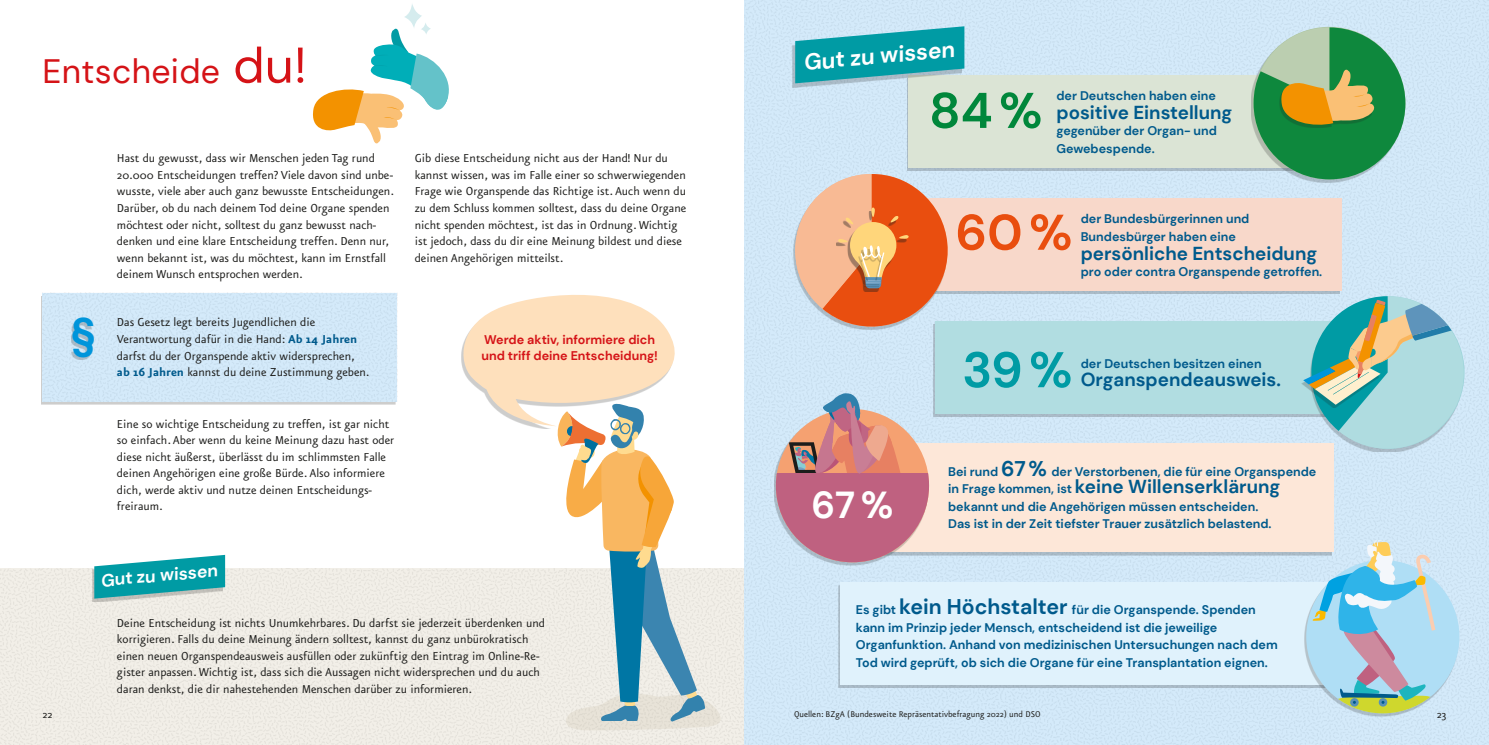
<style>
.page{position:relative;width:1489px;height:745px;background:#fff}
.page>*{position:absolute;margin:0;border:0;box-sizing:border-box;transform-origin:0 0}
.Subhead_türkis{font:700 50px "DM Sans";color:#e94e0f}
.Subhead_türkis-2{font:700 50px "DM Sans";color:#00873b}
.Subhead_türkis-3{font:700 50px "DM Sans";color:#009ba4}
.Subhead_türkis-4{font:700 41.12px "DM Sans";color:#0095db}
.Headline_1_Neu{font:700 37.5px "DM Sans";color:#fff}
.Headline_1_Neu-2{font:33.75px "DM Sans";letter-spacing:.01em;color:#d51317}
.Headl_schräg{font:700 22.62px "DM Sans";color:#fff}
.Subhead_türkis-5{font:700 18.75px "DM Sans";color:#005a8c}
.Headl_schräg-2{font:700 17.5px "DM Sans";color:#fff}
.Copy_neu{font:13.75px/16.5px "Eureka Sans";color:#1d1d1b}
.Subhead_12_bold_4{font:13.75px/16.5px "Eureka Sans";color:#1d1d1b}
.Subhead_türkis-6{font:700 12.5px/17.5px "DM Sans";color:#005a8c}
.Subhead_türkis-7{font:700 12.5px/16.6px "DM Sans";color:#d51317}
.Paginierung{font:12.5px "Eureka Sans";color:#1d1d1b}
.quelle{font:10px "Eureka Sans";color:#1d1d1b}
.s1{font-size:50px}
.s2{font-weight:700;color:#005a8c}
.s3{font-size:21.25px}
.s4{font-size:12.5px}
</style>
<div class="page">
<img style="left:0;top:568px;width:744px;height:176px">
<div style="left:744px;top:0;width:744px;height:744px;background:#d2e8f8"></div>
<div style="left:878px;top:446px;width:453px;height:109px;background:#1d1d1b;opacity:.22"></div>
<div style="left:879px;top:443px;width:454px;height:108px;background:#fde7d8"></div>
<div style="left:933px;top:323px;width:421px;height:93px;background:#1d1d1b;opacity:.22"></div>
<div style="left:935px;top:320px;width:420px;height:93px;background:#b1dde1"></div>
<div style="left:906px;top:78px;width:407px;height:92px;background:#1d1d1b;opacity:.22"></div>
<div style="left:908px;top:75px;width:407px;height:92px;background:#dbe4d5"></div>
<div style="left:921px;top:201px;width:418px;height:92px;background:#1d1d1b;opacity:.22"></div>
<div style="left:923px;top:198px;width:418px;height:92px;background:#f8d8ca"></div>
<svg style="left:313px;top:4px;width:136px;height:140px"></svg>
<div style="left:92px;top:557px;width:131px;height:44px;background:#1d1d1b;opacity:.22"></div>
<svg style="left:94px;top:554px;width:131px;height:44px;background:#3fb0b6"></svg>
<div style="left:792px;top:30px;width:170px;height:58px;background:#1d1d1b;opacity:.22"></div>
<svg style="left:795px;top:26px;width:169px;height:57px;background:#34abb4"></svg>
<div style="left:1250px;top:30px;width:153px;height:152px;background:#1d1d1b;opacity:.22"></div>
<svg style="left:1303px;top:296px;width:169px;height:161px;background:#a4cdcc"></svg>
<svg style="left:795px;top:174px;width:161px;height:161px;background:#e59e7a"></svg>
<div style="left:838px;top:585px;width:533px;height:102px;background:#1d1d1b;opacity:.22"></div>
<div style="left:840px;top:582px;width:533px;height:102px;background:#e0f2fc"></div>
<div style="left:1304px;top:562px;width:153px;height:154px;background:#1d1d1b;opacity:.22"></div>
<div style="left:1306px;top:559px;width:153px;height:154px;background:#afdef5;border-radius:50%"></div>
<svg style="left:1312px;top:535px;width:138px;height:178px"></svg>
<div style="left:41px;top:296px;width:354px;height:108px;background:#1d1d1b;opacity:.22"></div>
<img style="left:43px;top:293px;width:354px;height:108px">
<div style="left:71px;top:320px;width:21px;height:39px;background:#1d1d1b;opacity:.22"></div>
<svg style="left:457px;top:295px;width:265px;height:435px"></svg>
<div style="left:774px;top:411px;width:153px;height:154px;background:#1d1d1b;opacity:.22"></div>
<div style="left:775px;top:409px;width:154px;height:153px;background:#f5a171;border-radius:50%"></div>
<svg style="left:775px;top:473px;width:154px;height:89px;background:#c37892"></svg>
<svg style="left:788px;top:390px;width:112px;height:88px"></svg>
<svg style="left:1253px;top:27px;width:152px;height:152px;background:#6da770"></svg>
<p class="Headline_1_Neu-2" style="left:43px;top:50px;width:265px">Entscheide <span class="s1">du!</span></p>
<p class="Subhead_türkis-4" style="left:71px;top:307px;width:27px">§</p>
<p class="Copy_neu" style="left:117px;top:150px;width:278px">Hast du gewusst, dass wir Menschen jeden Tag rund 20.000 Entscheidungen treffen? Viele davon sind unbe&shy;wusste, viele aber auch ganz bewusste Entscheidungen.<br>Darüber, ob du nach deinem Tod deine Organe spenden möchtest oder nicht, solltest du ganz bewusst nach&shy;denken und eine klare Entscheidung treffen. Denn nur, wenn bekannt ist, was du möchtest, kann im Ernstfall deinem Wunsch entsprochen werden.</p>
<p class="Subhead_12_bold_4" style="left:117px;top:314px;width:254px">Das Gesetz legt bereits Jugendlichen die Verantwortung dafür in die Hand: <span class="s2">Ab 14 Jahren </span>darfst du der Organspende aktiv widersprechen, <span class="s2">ab 16 Jahren</span> kannst du deine Zustimmung geben.</p>
<p class="Copy_neu" style="left:117px;top:415px;width:279px">Eine so wichtige Entscheidung zu treffen, ist gar nicht so einfach. Aber wenn du keine Meinung dazu hast oder diese nicht äußerst, überlässt du im schlimmsten Falle deinen Angehörigen eine große Bürde. Also informiere dich, werde aktiv und nutze deinen Entscheidungs&shy;freiraum.</p>
<p class="Copy_neu" style="left:415px;top:150px;width:273px">Gib diese Entscheidung nicht aus der Hand! Nur du kannst wissen, was im Falle einer so schwerwiegenden Frage wie Organspende das Richtige ist. Auch wenn du zu dem Schluss kommen solltest, dass du deine Organe nicht spenden möchtest, ist das in Ordnung. Wichtig ist jedoch, dass du dir eine Meinung bildest und diese deinen Angehörigen mitteilst.</p>
<p class="Subhead_türkis-7" style="left:481px;top:330px;width:178px">Werde aktiv, informiere dich und triff deine Entscheidung!</p>
<p class="Headl_schräg-2" style="left:100px;top:569px;width:119px;rotate:-5deg">Gut zu wissen</p>
<p class="Copy_neu" style="left:117px;top:614px;width:429px">Deine Entscheidung ist nichts Unumkehrbares. Du darfst sie jederzeit überdenken und korrigieren. Falls du deine Meinung ändern solltest, kannst du ganz unbürokratisch einen neuen Organspendeausweis ausfüllen oder zukünftig den Eintrag im Online-Re&shy;gister anpassen. Wichtig ist, dass sich die Aussagen nicht widersprechen und du auch daran denkst, die dir nahestehenden Menschen darüber zu informieren.</p>
<p class="Headl_schräg" style="left:802px;top:48px;width:153px;rotate:-5deg">Gut zu wissen</p>
<p class="Subhead_türkis-2" style="left:929px;top:79px;width:115px">84%</p>
<p class="Subhead_türkis-6" style="left:1056px;top:87px;width:161px">der Deutschen haben eine</p>
<p class="Subhead_türkis-5" style="left:1056px;top:101px;width:177px">positive Einstellung</p>
<p class="Subhead_türkis-6" style="left:1056px;top:122px;width:162px">gegenüber der Organ- und<br>Gewebespende.</p>
<p class="Headline_1_Neu" style="left:811px;top:481px;width:83px">67%</p>
<p class="Subhead_türkis" style="left:955px;top:201px;width:119px">60%</p>
<p class="Subhead_türkis-6" style="left:1080px;top:210px;width:170px">der Bundesbürgerinnen und<br>Bundesbürger haben eine</p>
<p class="Subhead_türkis-5" style="left:1080px;top:241px;width:238px">persönliche Entscheidung</p>
<p class="Subhead_türkis-6" style="left:1080px;top:262px;width:243px">pro oder contra Organspende getroffen.</p>
<p class="Subhead_türkis-3" style="left:962px;top:338px;width:112px">39%</p>
<p class="Subhead_türkis-6" style="left:1080px;top:355px;width:182px">der Deutschen besitzen einen</p>
<p class="Subhead_türkis-5" style="left:1080px;top:367px;width:202px">Organspendeausweis.</p>
<p class="Subhead_türkis-6" style="left:948px;top:462px;width:370px">Bei rund <span class="s3">67%</span> der Verstorbenen, die für eine Organspende</p>
<p class="Subhead_türkis-5" style="left:948px;top:475px;width:333px"><span class="s4">in Frage kommen, ist</span> keine Willenserklärung</p>
<p class="Subhead_türkis-6" style="left:948px;top:497px;width:325px">bekannt und die Angehörigen müssen entscheiden.<br>Das ist in der Zeit tiefster Trauer zusätzlich belastend.</p>
<p class="Subhead_türkis-6" style="left:855px;top:600px;width:423px">Es gibt <span class="s3">kein Höchstalter</span> für die Organspende. Spenden kann im Prinzip jeder Mensch, entscheidend ist die jeweilige Organfunktion. Anhand von medizinischen Untersuchungen nach dem Tod wird geprüft, ob sich die Organe für eine Transplantation eignen.</p>
<p class="quelle" style="left:794px;top:708px;width:248px">Quellen: BZgA (Bundesweite Repräsentativbefragung 2022) und DSO</p>
<p class="Paginierung" style="left:43px;top:708px;width:11px">22</p>
<p class="Paginierung" style="left:1436px;top:708px;width:11px">23</p>
</div>
